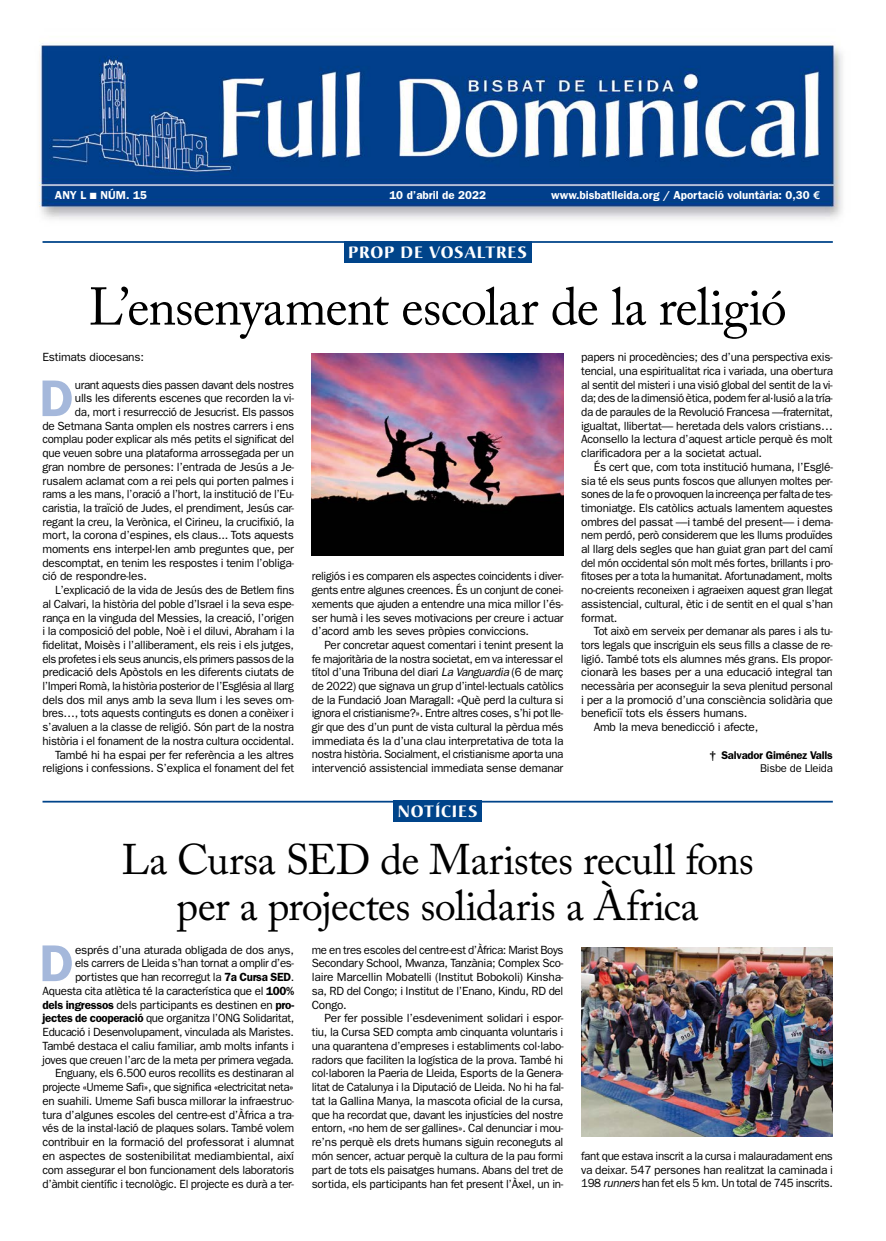
<style>
.page{position:relative;width:886px;height:1241px;background:#fff}
.page>*{position:absolute;margin:0;border:0;box-sizing:border-box;transform-origin:0 0}
.t1{font:52.5px "Adobe Caslon Pro";letter-spacing:-.02em;color:#000}
.t2{font:600 52px "Franklin Gothic";color:#a5b8db}
.t3{font:600 51.75px "Franklin Gothic";color:#a5b8db}
.t4{font:42.5px/46.2px "Adobe Caslon Pro";letter-spacing:-.02em;color:#000;text-align:center}
.t5{font:700 16.25px "Christiana";letter-spacing:.05em;color:#fff}
.t6{font:11.88px/13.8px "Franklin Gothic";letter-spacing:-.025em;color:#000;text-align:justify}
.t7{font:600 11.5px "Franklin Gothic";color:#fff}
.t8{font:600 11.25px "Franklin Gothic";letter-spacing:-.02em;color:#000}
.t9{font:11.25px "Franklin Gothic";letter-spacing:-.02em;color:#000}
.s1{font-family:"European Pi Three";font-weight:400;font-size:9px}
.s2{font-family:"Euro Sans ITC";font-weight:700}
.s3{font-style:italic}
.s4{font-weight:600}
</style>
<div class="page">
<img style="left:39px;top:43px;width:804px;height:177px">
<div style="left:344px;top:241px;width:187px;height:21px;background:#00448a"></div>
<hr style="left:43px;top:241px;width:790px;height:2px;background:#00448a">
<div style="left:393px;top:800px;width:89px;height:22px;background:#00448a"></div>
<hr style="left:43px;top:800px;width:790px;height:2px;background:#00448a">
<img style="left:312px;top:353px;width:251px;height:203px">
<img style="left:581px;top:947px;width:252px;height:188px">
<p class="t7" style="left:55px;top:188px;width:93px">ANY L <span class="s1">L</span> NÚM. 15</p>
<p class="t7" style="left:389px;top:188px;width:98px">10 d’abril de 2022</p>
<p class="t7" style="left:551px;top:188px;width:271px">www.bisbatlleida.org / Aportació voluntària: 0,30 <span class="s2">E</span></p>
<h3 class="t5" style="left:348px;top:241px;width:180px">PROP DE VOSALTRES</h3>
<h1 class="t1" style="left:89px;top:276px;width:700px">L’ensenyament escolar de la religió</h1>
<p class="t6" style="left:43px;top:350px;width:103px">Estimats diocesans:</p>
<h3 class="t3" style="left:39px;top:367px;width:36px">D</h3>
<p class="t6" style="left:75px;top:377px;width:221px">urant aquests dies passen davant dels nostres</p>
<p class="t6" style="left:581px;top:350px;width:253px">papers ni procedències; des d’una perspectiva exis&shy;tencial, una espiritualitat rica i variada, una obertura al sentit del misteri i una visió global del sentit de la vi&shy;da; des de la dimensió ètica, podem fer al·lusió a la tría&shy;da de paraules de la Revolució Francesa —fraternitat, igualtat, llibertat— heretada dels valors cristians… Aconsello la lectura d’aquest article perquè és molt clarificadora per a la societat actual.</p>
<p class="t6" style="left:581px;top:459px;width:253px;text-indent:13px">És cert que, com tota institució humana, l’Esglé&shy;sia té els seus punts foscos que allunyen moltes per&shy;sones de la fe o provoquen la increença per falta de tes&shy;timoniatge. Els catòlics actuals lamentem aquestes ombres del passat —i també del present— i dema&shy;nem perdó, però considerem que les llums produïdes al llarg dels segles que han guiat gran part del camí del món occidental són molt més fortes, brillants i pro&shy;fitoses per a tota la humanitat. Afortunadament, molts no-creients reconeixen i agraeixen aquest gran llegat assistencial, cultural, ètic i de sentit en el qual s’han format.</p>
<p class="t6" style="left:594px;top:624px;width:240px">Tot això em serveix per demanar als pares i als tu-</p>
<p class="t6" style="left:581px;top:637px;width:253px">tors legals que inscriguin els seus fills a classe de re-</p>
<p class="t6" style="left:581px;top:651px;width:253px">ligió. També tots els alumnes més grans. Els propor-</p>
<p class="t6" style="left:581px;top:665px;width:253px">cionarà les bases per a una educació integral tan</p>
<p class="t6" style="left:581px;top:678px;width:253px">necessària per aconseguir la seva plenitud personal</p>
<p class="t6" style="left:581px;top:692px;width:253px">i per a la promoció d’una consciència solidària que</p>
<p class="t6" style="left:581px;top:706px;width:168px">beneficiï tots els éssers humans.</p>
<p class="t6" style="left:594px;top:719px;width:166px">Amb la meva benedicció i afecte,</p>
<p class="t8" style="left:709px;top:748px;width:125px">† Salvador Giménez Valls</p>
<p class="t9" style="left:760px;top:761px;width:74px">Bisbe de Lleida</p>
<p class="t6" style="left:75px;top:391px;width:221px">ulls les diferents escenes que recorden la vi-</p>
<p class="t6" style="left:75px;top:405px;width:221px">da, mort i resurrecció de Jesucrist. Els passos</p>
<p class="t6" style="left:43px;top:418px;width:253px">de Setmana Santa omplen els nostres carrers i ens</p>
<p class="t6" style="left:43px;top:432px;width:253px">complau poder explicar als més petits el significat del</p>
<p class="t6" style="left:43px;top:446px;width:253px">que veuen sobre una plataforma arrossegada per un</p>
<p class="t6" style="left:43px;top:459px;width:253px">gran nombre de persones: l’entrada de Jesús a Je-</p>
<p class="t6" style="left:43px;top:473px;width:253px">rusalem aclamat com a rei pels qui porten palmes i</p>
<p class="t6" style="left:43px;top:487px;width:253px">rams a les mans, l’oració a l’hort, la institució de l’Eu-</p>
<p class="t6" style="left:43px;top:500px;width:253px">caristia, la traïció de Judes, el prendiment, Jesús car-</p>
<p class="t6" style="left:43px;top:514px;width:253px">regant la creu, la Verònica, el Cirineu, la crucifixió, la</p>
<p class="t6" style="left:43px;top:528px;width:253px">mort, la corona d’espines, els claus... Tots aquests</p>
<p class="t6" style="left:43px;top:542px;width:253px">moments ens interpel·len amb preguntes que, per</p>
<p class="t6" style="left:43px;top:555px;width:253px">descomptat, en tenim les respostes i tenim l’obliga-</p>
<p class="t6" style="left:43px;top:569px;width:106px">ció de respondre-les.</p>
<p class="t6" style="left:55px;top:583px;width:241px">L’explicació de la vida de Jesús des de Betlem fins</p>
<p class="t6" style="left:43px;top:596px;width:253px">al Calvari, la història del poble d’Israel i la seva espe-</p>
<p class="t6" style="left:43px;top:610px;width:253px">rança en la vinguda del Messies, la creació, l’origen</p>
<p class="t6" style="left:43px;top:624px;width:253px">i la composició del poble, Noè i el diluvi, Abraham i la</p>
<p class="t6" style="left:43px;top:637px;width:253px">fidelitat, Moisès i l’alliberament, els reis i els jutges,</p>
<p class="t6" style="left:43px;top:651px;width:253px">els profetes i els seus anuncis, els primers passos de la</p>
<p class="t6" style="left:43px;top:665px;width:253px">predicació dels Apòstols en les diferents ciutats de</p>
<p class="t6" style="left:43px;top:678px;width:253px">l’Imperi Romà, la història posterior de l’Església al llarg</p>
<p class="t6" style="left:43px;top:692px;width:253px">dels dos mil anys amb la seva llum i les seves om-</p>
<p class="t6" style="left:43px;top:706px;width:253px">bres…, tots aquests continguts es donen a conèixer i</p>
<p class="t6" style="left:43px;top:719px;width:253px">s’avaluen a la classe de religió. Són part de la nostra</p>
<p class="t6" style="left:43px;top:733px;width:253px">història i el fonament de la nostra cultura occidental.</p>
<p class="t6" style="left:55px;top:747px;width:241px">També hi ha espai per fer referència a les altres</p>
<p class="t6" style="left:43px;top:761px;width:253px">religions i confessions. S’explica el fonament del fet</p>
<p class="t6" style="left:312px;top:569px;width:253px">religiós i es comparen els aspectes coincidents i diver&shy;gents entre algunes creences. És un conjunt de conei&shy;xements que ajuden a entendre una mica millor l’és&shy;ser humà i les seves motivacions per creure i actuar d’acord amb les seves pròpies conviccions.</p>
<p class="t6" style="left:312px;top:637px;width:253px;text-indent:13px">Per concretar aquest comentari i tenint present la fe majoritària de la nostra societat, em va interessar el títol d’una Tribuna del diari <span class="s3">La Vanguardia</span> (6 de març de 2022) que signava un grup d’intel·lectuals catòlics de la Fundació Joan Maragall: «Què perd la cultura si ignora el cristianisme?». Entre altres coses, s’hi pot lle&shy;gir que des d’un punt de vista cultural la pèrdua més immediata és la d’una clau interpretativa de tota la nostra història. Socialment, el cristianisme aporta una intervenció assistencial immediata sense demanar</p>
<h3 class="t5" style="left:398px;top:801px;width:81px">NOTÍCIES</h3>
<h3 class="t4" style="left:121px;top:835px;width:634px">La Cursa SED de Maristes recull fons per a projectes solidaris a Àfrica</h3>
<p class="t6" style="left:312px;top:942px;width:253px">me en tres escoles del centre-est d’Àfrica: Marist Boys Secondary School, Mwanza, Tanzània; Complex Sco&shy;laire Marcellin Mobatelli (Institut Bobokoli) Kinsha&shy;sa, RD del Congo; i Institut de l’Enano, Kindu, RD del Congo.</p>
<p class="t6" style="left:312px;top:1011px;width:253px;text-indent:13px">Per fer possible l’esdeveniment solidari i espor&shy;tiu, la Cursa SED compta amb cinquanta voluntaris i una quarantena d’empreses i establiments col·labo&shy;radors que faciliten la logística de la prova. També hi col·laboren la Paeria de Lleida, Esports de la Genera&shy;litat de Catalunya i la Diputació de Lleida. No hi ha fal&shy;tat la Gallina Manya, la mascota oficial de la cursa, que ha recordat que, davant les injustícies del nostre entorn, «no hem de ser gallines». Cal denunciar i mou&shy;re’ns perquè els drets humans siguin reconeguts al món sencer, actuar perquè la cultura de la pau formi part de tots els paisatges humans. Abans del tret de sortida, els participants han fet present l’Àxel, un in-</p>
<p class="t6" style="left:43px;top:942px;width:253px;text-align:right">esprés d’una aturada obligada de dos anys,<br>els carrers de Lleida s’han tornat a omplir d’es&shy;portistes que han recorregut la <span class="s4">7a Cursa SED</span>.<br>Aquesta cita atlètica té la característica que el <span class="s4">100% dels ingressos</span> dels participants es destinen en <span class="s4">pro&shy;jectes de cooperació</span> que organitza l’ONG Solidaritat, Educació i Desenvolupament, vinculada als Maristes.<br>També destaca el caliu familiar, amb molts infants i joves que creuen l’arc de la meta per primera vegada.<br>Enguany, els 6.500 euros recollits es destinaran al projecte «Umeme Safi», que significa «electricitat neta» en suahili. Umeme Safi busca millorar la infraestruc&shy;tura d’algunes escoles del centre-est d’Àfrica a tra&shy;vés de la instal·lació de plaques solars. També volem contribuir en la formació del professorat i alumnat en aspectes de sostenibilitat mediambiental, així com assegurar el bon funcionament dels laboratoris d’àmbit científic i tecnològic. El projecte es durà a ter-</p>
<h2 class="t2" style="left:39px;top:932px;width:36px">D</h2>
<p class="t6" style="left:581px;top:1148px;width:253px">fant que estava inscrit a la cursa i malauradament ens va deixar. 547 persones han realitzat la caminada i 198 <span class="s3">runners</span> han fet els 5 km. Un total de 745 inscrits.</p>
</div>
